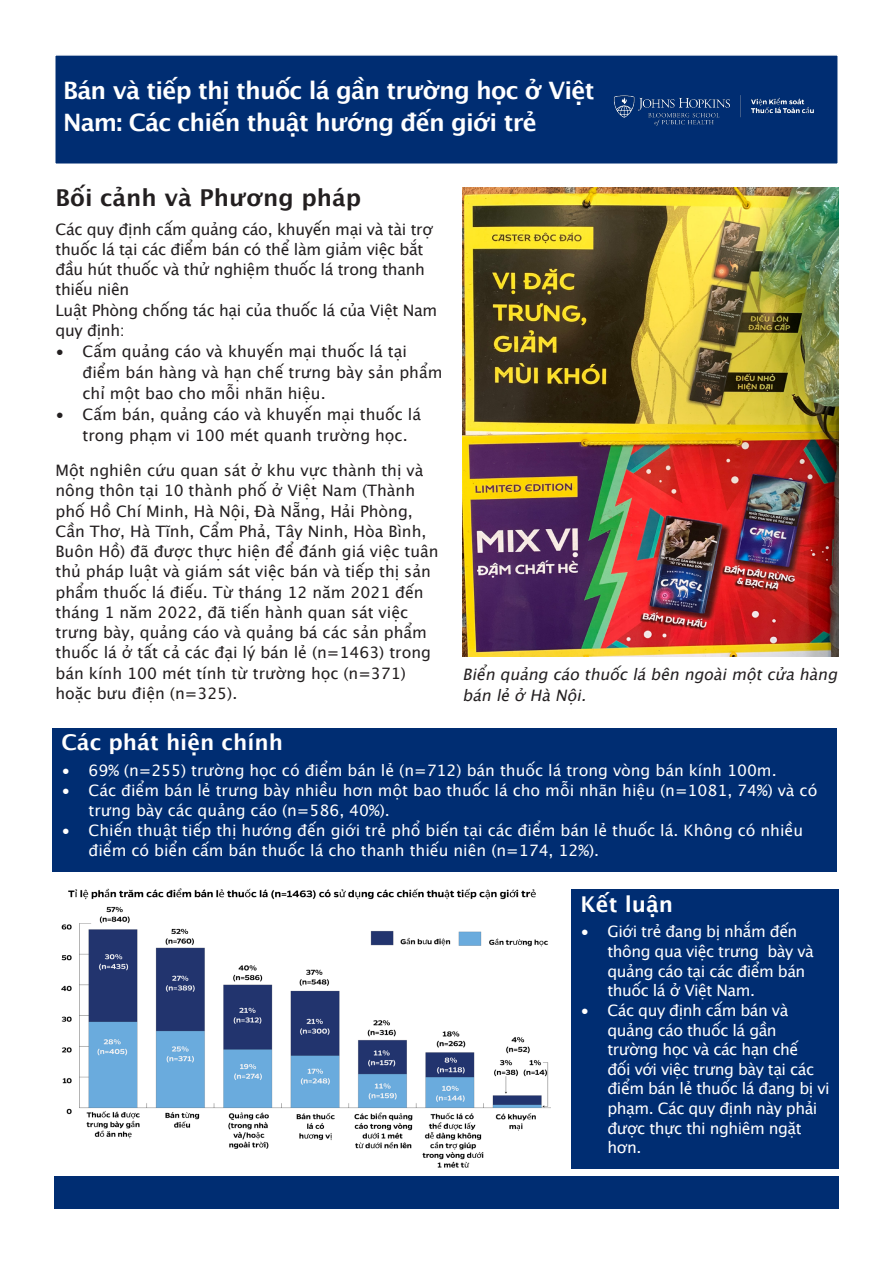
<style>
.page{position:relative;width:893px;height:1263px;background:#fff}
.page>*{position:absolute;margin:0;border:0;box-sizing:border-box;transform-origin:0 0}
.Text_Left_Justify{font:700 24px/31.5px "Lucida Grande";letter-spacing:-.035em;color:#fff}
.Text_Center{font:700 23.25px "Lucida Grande";color:#231f20}
.Text_Left_Justify-2{font:700 21.75px "Lucida Grande";color:#fff}
.t1{font:15.75px/20.2px "Lucida Grande";color:#231f20}
.Text_Left_Justify-3{font:15.75px/20px "Lucida Grande";color:#fff}
.Text_Left_Justify-4{font:15.75px/19.6px "Lucida Grande";letter-spacing:-.03em;color:#fff}
.t2{font:15.75px/20.2px "Lucida Grande";letter-spacing:-.02em;color:#231f20}
.Text_Left_Justify-5{font:italic 15.75px/21px "Lucida Grande";color:#231f20}
</style>
<div class="page">
<div style="left:52px;top:728px;width:785px;height:143px;background:#002d72"></div>
<div style="left:572px;top:889px;width:267px;height:279px;background:#002d72"></div>
<div style="left:54px;top:54px;width:785px;height:111px;background:#002d72;border:2px solid #fff"></div>
<img style="left:613px;top:80px;width:226px;height:57px">
<img style="left:463px;top:188px;width:376px;height:469px">
<img style="left:62px;top:889px;width:489px;height:279px">
<div style="left:54px;top:1177px;width:785px;height:32px;background:#002d72"></div>
<p class="Text_Left_Justify" style="left:63px;top:75px;width:533px">Bán và tiếp thị thuốc lá gần trường học ở Việt<br>Nam: Các chiến thuật hướng đến giới trẻ</p>
<p class="Text_Center" style="left:56px;top:179px;width:307px">Bối cảnh và Phương pháp</p>
<p class="t2" style="left:56px;top:219px;width:379px">Các quy định cấm quảng cáo, khuyến mại và tài trợ thuốc lá tại các điểm bán có thể làm giảm việc bắt đầu hút thuốc và thử nghiệm thuốc lá trong thanh thiếu niên</p>
<p class="t2" style="left:56px;top:300px;width:383px">Luật Phòng chống tác hại của thuốc lá của Việt Nam quy định:</p>
<p class="t1" style="left:82px;top:341px;width:361px;line-height:21px;text-indent:-27px">• Cấm quảng cáo và khuyến mại thuốc lá tại điểm bán hàng và hạn chế trưng bày sản phẩm chỉ một bao cho mỗi nhãn hiệu.</p>
<p class="t1" style="left:82px;top:404px;width:340px;line-height:21px;text-indent:-27px">• Cấm bán, quảng cáo và khuyến mại thuốc lá trong phạm vi 100 mét quanh trường học.</p>
<p class="t1" style="left:56px;top:460px;width:385px">Một nghiên cứu quan sát ở khu vực thành thị và nông thôn tại 10 thành phố ở Việt Nam (Thành phố Hồ Chí Minh, Hà Nội, Đà Nẵng, Hải Phòng, Cần Thơ, Hà Tĩnh, Cẩm Phả, Tây Ninh, Hòa Bình, Buôn Hồ) đã được thực hiện để đánh giá việc tuân thủ pháp luật và giám sát việc bán và tiếp thị sản phẩm thuốc lá điếu. Từ tháng 12 năm 2021 đến tháng 1 năm 2022, đã tiến hành quan sát việc trưng bày, quảng cáo và quảng bá các sản phẩm thuốc lá ở tất cả các đại lý bán lẻ (n=1463) trong bán kính 100 mét tính từ trường học (n=371) hoặc bưu điện (n=325).</p>
<p class="Text_Left_Justify-5" style="left:463px;top:664px;width:381px">Biểnquảng cáothuốclábênngoàimộtcửahàng bánlẻở HàNội.</p>
<p class="Text_Left_Justify-2" style="left:62px;top:724px;width:223px">Các phát hiện chính</p>
<p class="Text_Left_Justify-3" style="left:62px;top:760px;width:717px">• 69% (n=255) trường học có điểm bán lẻ (n=712) bán thuốc lá trong vòng bán kính 100m.</p>
<p class="Text_Left_Justify-3" style="left:88px;top:780px;width:730px;text-indent:-27px">• Các điểm bán lẻ trưng bày nhiều hơn một bao thuốc lá cho mỗi nhãn hiệu (n=1081, 74%) và có trưng bày các quảng cáo (n=586, 40%).</p>
<p class="Text_Left_Justify-3" style="left:88px;top:820px;width:716px;text-indent:-27px">• Chiến thuật tiếp thị hướng đến giới trẻ phổ biến tại các điểm bán lẻ thuốc lá. Không có nhiều điểm có biển cấm bán thuốc lá cho thanh thiếu niên (n=174, 12%).</p>
<p class="Text_Left_Justify-2" style="left:580px;top:886px;width:94px">Kết luận</p>
<p class="Text_Left_Justify-4" style="left:608px;top:922px;width:208px;text-indent:-27px">• Giới trẻ đang bị nhắm đến thông qua việc trưng bày và quảng cáo tại các điểm bán thuốc lá ở Việt Nam.</p>
<p class="Text_Left_Justify-4" style="left:608px;top:1000px;width:224px;text-indent:-27px">• Các quy định cấm bán và quảng cáo thuốc lá gần trường học và các hạn chế<br>đối với việc trưng bày tại các điểm bán lẻ thuốc lá đang bị vi phạm. Các quy định này phải được thực thi nghiêm ngặt hơn.</p>
</div>
